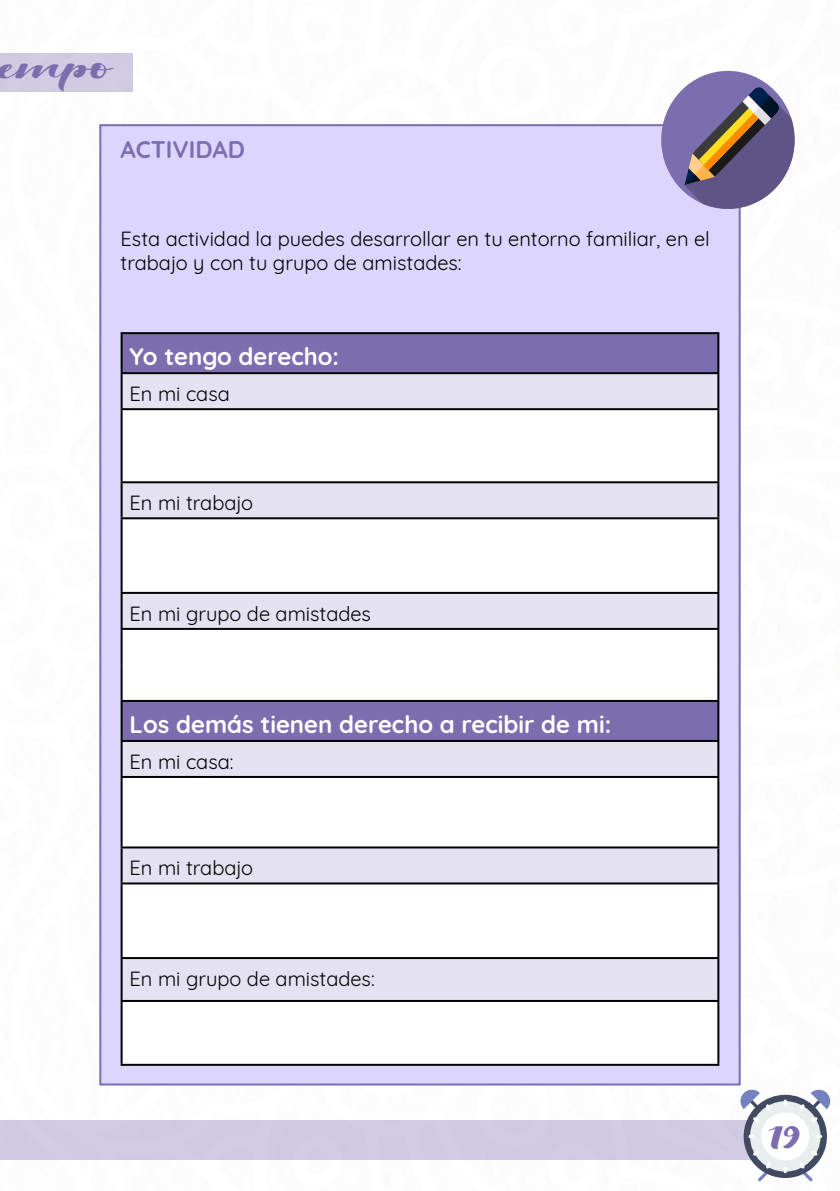
<style>
.page{position:relative;width:840px;height:1191px;background:#fff}
.page>*{position:absolute;margin:0;border:0;box-sizing:border-box;transform-origin:0 0}
.t1{font:36px "Viksi Script";color:#7c6daf}
.t2{font:700 24px "Quicksand";color:#fff}
.t3{font:700 24px "Quicksand";color:#7c6daf}
.t4{font:20px/24px "Quicksand";color:#000}
</style>
<div class="page">
<div style="left:99px;top:124px;width:641px;height:961px;background:#dcd6ff;border:2px solid #7c6daf"></div>
<div style="left:0;top:1120px;width:783px;height:39px;background:#cfcae1"></div>
<svg style="left:675px;top:908px;width:156px;height:273px"></svg>
<div style="left:0;top:53px;width:133px;height:38px;background:#d0cbe1"></div>
<div style="left:122px;top:334px;width:595px;height:38px;background:#7c6daf"></div>
<div style="left:122px;top:374px;width:595px;height:34px;background:#e4e1f1"></div>
<svg style="left:122px;top:410px;width:595px;height:653px;fill:#fff"></svg>
<div style="left:121px;top:629px;width:597px;height:36px;background:#fff"></div>
<hr style="left:120px;top:334px;width:2px;height:38px;background:#000">
<hr style="left:717px;top:334px;width:2px;height:38px;background:#000">
<hr style="left:120px;top:372px;width:599px;height:2px;background:#000">
<hr style="left:120px;top:374px;width:2px;height:34px;background:#000">
<hr style="left:717px;top:374px;width:2px;height:34px;background:#000">
<hr style="left:120px;top:408px;width:599px;height:2px;background:#000">
<hr style="left:120px;top:410px;width:2px;height:71px;background:#000">
<hr style="left:717px;top:410px;width:2px;height:71px;background:#000">
<hr style="left:120px;top:481px;width:599px;height:2px;background:#000">
<hr style="left:120px;top:483px;width:2px;height:34px;background:#000">
<hr style="left:717px;top:483px;width:2px;height:34px;background:#000">
<hr style="left:120px;top:517px;width:599px;height:2px;background:#000">
<hr style="left:120px;top:519px;width:2px;height:73px;background:#000">
<hr style="left:717px;top:519px;width:2px;height:73px;background:#000">
<hr style="left:120px;top:592px;width:599px;height:2px;background:#000">
<hr style="left:120px;top:594px;width:2px;height:34px;background:#000">
<hr style="left:717px;top:594px;width:2px;height:34px;background:#000">
<hr style="left:120px;top:628px;width:599px;height:2px;background:#000">
<hr style="left:120px;top:630px;width:2px;height:35px;background:#000">
<hr style="left:717px;top:630px;width:2px;height:35px;background:#000">
<hr style="left:120px;top:665px;width:2px;height:35px;background:#000">
<hr style="left:717px;top:665px;width:2px;height:35px;background:#000">
<hr style="left:120px;top:700px;width:599px;height:2px;background:#000">
<hr style="left:120px;top:702px;width:2px;height:38px;background:#000">
<hr style="left:717px;top:702px;width:2px;height:38px;background:#000">
<hr style="left:120px;top:740px;width:599px;height:2px;background:#000">
<hr style="left:120px;top:742px;width:2px;height:34px;background:#000">
<hr style="left:717px;top:742px;width:2px;height:34px;background:#000">
<hr style="left:120px;top:776px;width:599px;height:2px;background:#000">
<hr style="left:120px;top:778px;width:2px;height:68px;background:#000">
<hr style="left:717px;top:778px;width:2px;height:68px;background:#000">
<hr style="left:120px;top:846px;width:599px;height:2px;background:#000">
<hr style="left:120px;top:848px;width:2px;height:34px;background:#000">
<hr style="left:717px;top:848px;width:2px;height:34px;background:#000">
<hr style="left:120px;top:882px;width:599px;height:2px;background:#000">
<hr style="left:120px;top:884px;width:2px;height:73px;background:#000">
<hr style="left:717px;top:884px;width:2px;height:73px;background:#000">
<hr style="left:120px;top:957px;width:599px;height:2px;background:#000">
<hr style="left:120px;top:959px;width:2px;height:41px;background:#000">
<hr style="left:717px;top:959px;width:2px;height:41px;background:#000">
<hr style="left:120px;top:1000px;width:599px;height:2px;background:#000">
<hr style="left:120px;top:1002px;width:2px;height:61px;background:#000">
<hr style="left:717px;top:1002px;width:2px;height:61px;background:#000">
<hr style="left:120px;top:1063px;width:599px;height:2px;background:#000">
<hr style="left:120px;top:332px;width:599px;height:2px;background:#000">
<div style="left:660px;top:71px;width:134px;height:138px;background:#7c6daf;border-radius:50%"></div>
<svg style="left:675px;top:71px;width:120px;height:212px"></svg>
<h1 class="t1" style="left:-1px;top:45px;width:114px">empo</h1>
<p class="t3" style="left:120px;top:130px;width:126px">ACTIVIDAD</p>
<p class="t4" style="left:120px;top:225px;width:590px">Esta actividad la puedes desarrollar en tu entorno familiar, en el trabajo y con tu grupo de amistades:</p>
<p class="t2" style="left:129px;top:337px;width:211px">Yo tengo derecho:</p>
<p class="t4" style="left:129px;top:380px;width:102px">En mi casa</p>
<p class="t4" style="left:129px;top:489px;width:125px">En mi trabajo</p>
<p class="t4" style="left:129px;top:600px;width:243px">En mi grupo de amistades</p>
<p class="t2" style="left:129px;top:704px;width:483px">Los demás tienen derecho a recibir de mi:</p>
<p class="t4" style="left:129px;top:747px;width:105px">En mi casa:</p>
<p class="t4" style="left:129px;top:854px;width:125px">En mi trabajo</p>
<p class="t4" style="left:129px;top:965px;width:246px">En mi grupo de amistades:</p>
<h1 class="t1" style="left:769px;top:1114px;width:32px">19</h1>
</div>
